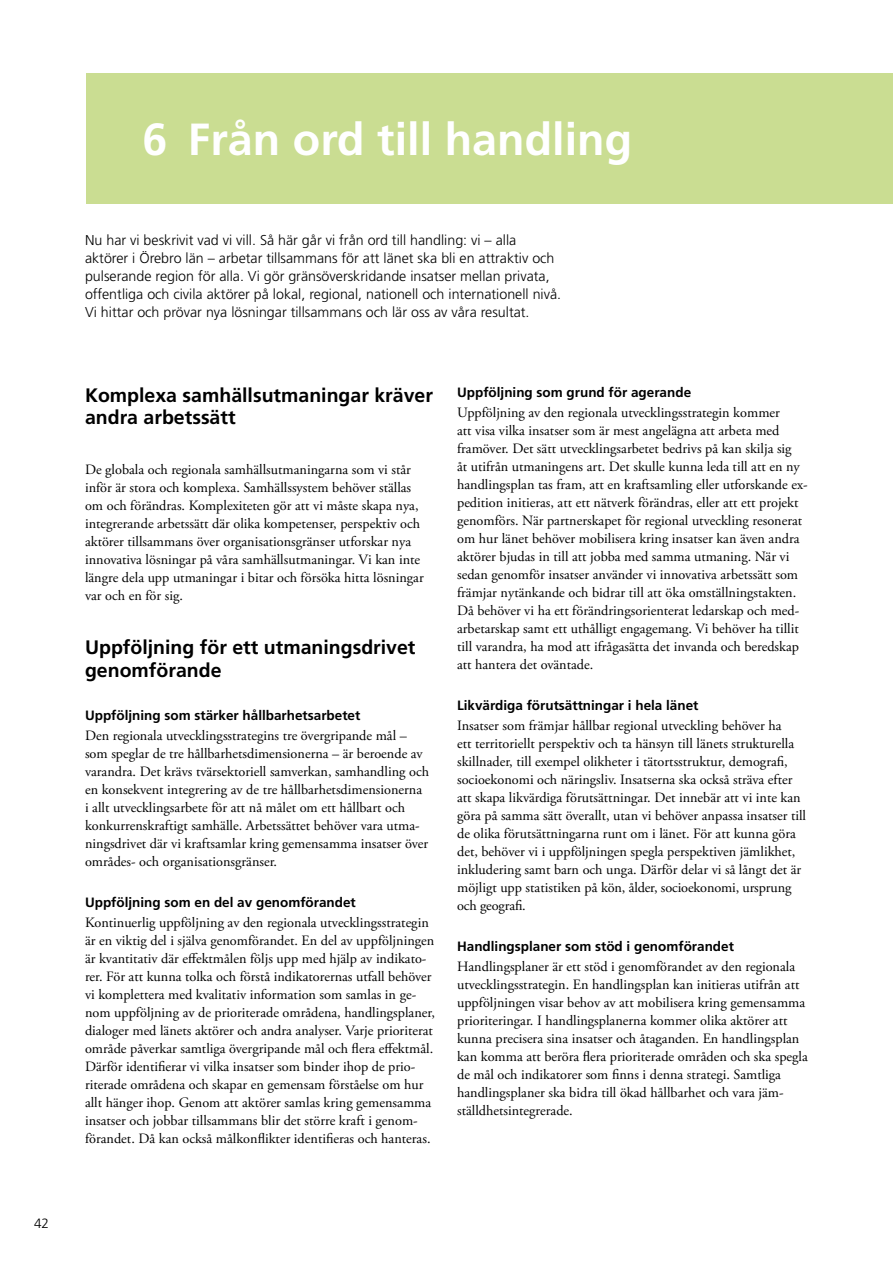
<style>
.page{position:relative;width:893px;height:1263px;background:#fff}
.page>*{position:absolute;margin:0;border:0;box-sizing:border-box;transform-origin:0 0}
.Rubrik_1{font:700 45px "Frutiger LT Std";color:#fff}
.Rubrik_2{font:700 19.5px/22.5px "Frutiger LT Std";color:#000}
.Brödtext{font:14.25px/18px "Adobe Garamond Pro";color:#000}
.Rubrik_2-2{font:14.25px/18px "Adobe Garamond Pro";color:#000}
.Ingress{font:300 14.25px/18px "Frutiger LT Std";color:#000}
.Rubrik_3{font:700 13.5px "Frutiger LT Std";color:#000}
.t1{font:300 13.5px "Frutiger LT Std";color:#000}
</style>
<div class="page">
<div style="left:87px;top:73px;width:806px;height:131px;background:#cadd92"></div>
<p class="t1" style="left:34px;top:1216px;width:17px">42</p>
<p class="Rubrik_1" style="left:142px;top:113px;width:491px">6 Från ord till handling</p>
<p class="Ingress" style="left:85px;top:231px;width:478px">Nu har vi beskrivit vad vi vill. Så här går vi från ord till handling: vi – alla aktörer i Örebro län – arbetar tillsammans för att länet ska bli en attraktiv och pulserande region för alla. Vi gör gränsöverskridande insatser mellan privata, offentliga och civila aktörer på lokal, regional, nationell och internationell nivå.<br>Vi hittar och prövar nya lösningar tillsammans och lär oss av våra resultat.</p>
<p class="Rubrik_2" style="left:85px;top:384px;width:349px">Komplexa samhällsutmaningar kräver andra arbetssätt</p>
<p class="Rubrik_2-2" style="left:85px;top:461px;width:340px">De globala och regionala samhällsutmaningarna som vi står inför är stora och komplexa. Samhällssystem behöver ställas om och förändras. Komplexiteten gör att vi måste skapa nya, integrerande arbetssätt där olika kompetenser, perspektiv och aktörer tillsammans över organisationsgränser utforskar nya innovativa lösningar på våra samhällsutmaningar. Vi kan inte längre dela upp utmaningar i bitar och försöka hitta lösningar var och en för sig.</p>
<p class="Rubrik_2" style="left:85px;top:636px;width:332px">Uppföljning för ett utmaningsdrivet genomförande</p>
<p class="Rubrik_3" style="left:85px;top:707px;width:277px">Uppföljning som stärker hållbarhetsarbetet</p>
<p class="Brödtext" style="left:85px;top:727px;width:346px">Den regionala utvecklingsstrategins tre övergripande mål – som speglar de tre hållbarhetsdimensionerna – är beroende av varandra. Det krävs tvärsektoriell samverkan, samhandling och en konsekvent integrering av de tre hållbarhetsdimensionerna i allt utvecklingsarbete för att nå målet om ett hållbart och konkurrenskraftigt samhälle. Arbetssättet behöver vara utma&shy;ningsdrivet där vi kraftsamlar kring gemensamma insatser över områdes- och organisationsgränser.</p>
<p class="Rubrik_3" style="left:85px;top:894px;width:272px">Uppföljning som en del av genomförandet</p>
<p class="Brödtext" style="left:85px;top:914px;width:351px">Kontinuerlig uppföljning av den regionala utvecklingsstrategin är en viktig del i själva genomförandet. En del av uppföljningen är kvantitativ där effektmålen följs upp med hjälp av indikato&shy;rer. För att kunna tolka och förstå indikatorernas utfall behöver vi komplettera med kvalitativ information som samlas in ge&shy;nom uppföljning av de prioriterade områdena, handlingsplaner, dialoger med länets aktörer och andra analyser. Varje prioriterat område påverkar samtliga övergripande mål och flera effektmål.<br>Därför identifierar vi vilka insatser som binder ihop de prio&shy;riterade områdena och skapar en gemensam förståelse om hur allt hänger ihop. Genom att aktörer samlas kring gemensamma insatser och jobbar tillsammans blir det större kraft i genom&shy;förandet. Då kan också målkonflikter identifieras och hanteras.</p>
<p class="Rubrik_3" style="left:457px;top:384px;width:236px">Uppföljning som grund för agerande</p>
<p class="Brödtext" style="left:457px;top:404px;width:352px">Uppföljning av den regionala utvecklingsstrategin kommer<br>att visa vilka insatser som är mest angelägna att arbeta med framöver. Det sätt utvecklingsarbetet bedrivs på kan skilja sig<br>åt utifrån utmaningens art. Det skulle kunna leda till att en ny handlingsplan tas fram, att en kraftsamling eller utforskande ex&shy;pedition initieras, att ett nätverk förändras, eller att ett projekt genomförs. När partnerskapet för regional utveckling resonerat om hur länet behöver mobilisera kring insatser kan även andra aktörer bjudas in till att jobba med samma utmaning. När vi sedan genomför insatser använder vi innovativa arbetssätt som främjar nytänkande och bidrar till att öka omställningstakten.<br>Då behöver vi ha ett förändringsorienterat ledarskap och med&shy;arbetarskap samt ett uthålligt engagemang. Vi behöver ha tillit till varandra, ha mod att ifrågasätta det invanda och beredskap att hantera det oväntade.</p>
<p class="Rubrik_3" style="left:457px;top:697px;width:243px">Likvärdiga förutsättningar i hela länet</p>
<p class="Brödtext" style="left:457px;top:717px;width:350px">Insatser som främjar hållbar regional utveckling behöver ha<br>ett territoriellt perspektiv och ta hänsyn till länets strukturella skillnader, till exempel olikheter i tätortsstruktur, demografi, socioekonomi och näringsliv. Insatserna ska också sträva efter att skapa likvärdiga förutsättningar. Det innebär att vi inte kan göra på samma sätt överallt, utan vi behöver anpassa insatser till de olika förutsättningarna runt om i länet. För att kunna göra det, behöver vi i uppföljningen spegla perspektiven jämlikhet, inkludering samt barn och unga. Därför delar vi så långt det är möjligt upp statistiken på kön, ålder, socioekonomi, ursprung och geografi.</p>
<p class="Rubrik_3" style="left:457px;top:938px;width:278px">Handlingsplaner som stöd i genomförandet</p>
<p class="Brödtext" style="left:457px;top:958px;width:352px">Handlingsplaner är ett stöd i genomförandet av den regionala utvecklingsstrategin. En handlingsplan kan initieras utifrån att uppföljningen visar behov av att mobilisera kring gemensamma prioriteringar. I handlingsplanerna kommer olika aktörer att kunna precisera sina insatser och åtaganden. En handlingsplan kan komma att beröra flera prioriterade områden och ska spegla de mål och indikatorer som finns i denna strategi. Samtliga handlingsplaner ska bidra till ökad hållbarhet och vara jäm&shy;ställdhetsintegrerade.</p>
</div>
